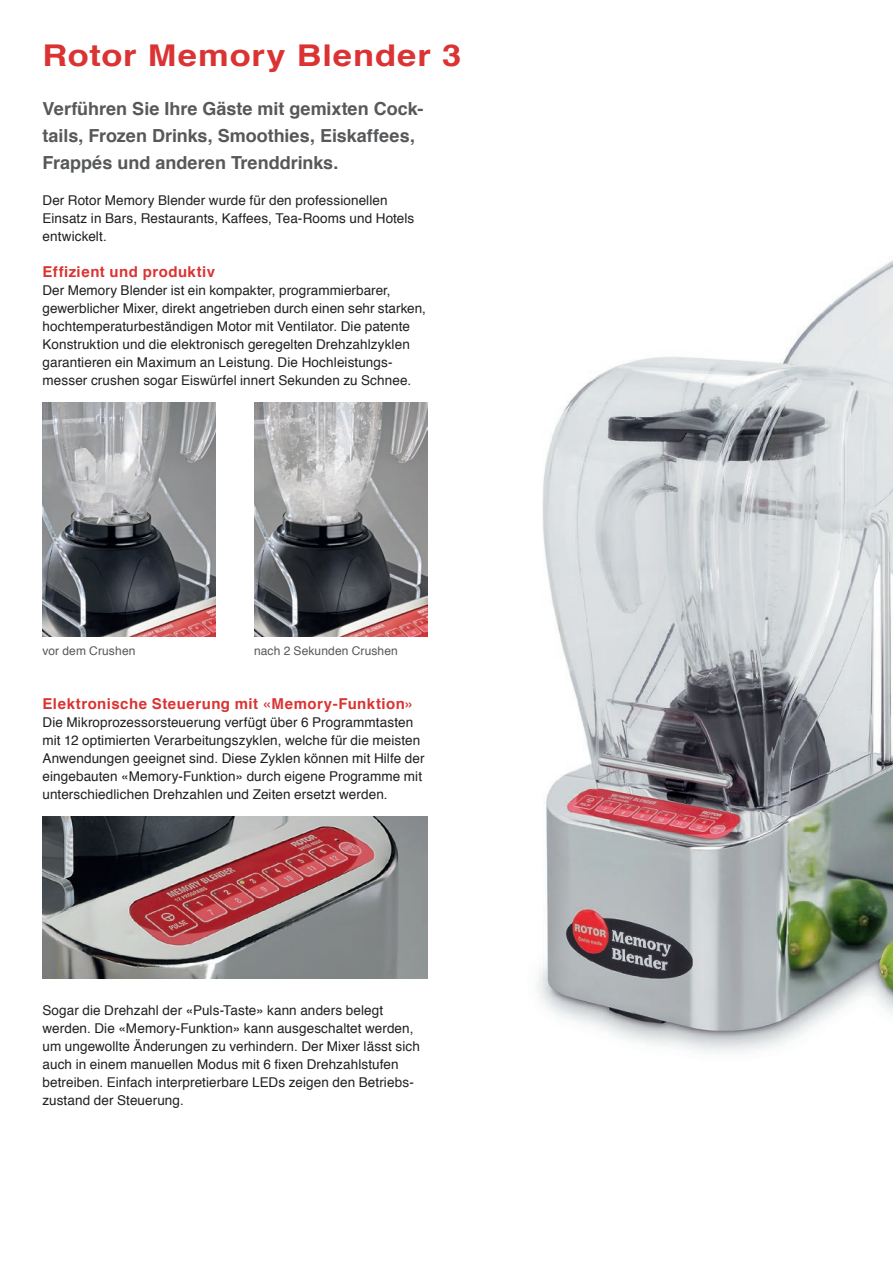
<style>
.page{position:relative;width:893px;height:1263px;background:#fff}
.page>*{position:absolute;margin:0;border:0;box-sizing:border-box;transform-origin:0 0}
.t1{font:700 30px "Helvetica";letter-spacing:.02em;color:#db3333;scale:1.15 1}
.t2{font:700 18px/27px "Helvetica";color:#57585a}
.t3{font:700 15px "Helvetica";letter-spacing:.03em;color:#db3333}
.t4{font:13.5px/18px "Helvetica";letter-spacing:.005em;color:#231f20}
.t5{font:12px "Helvetica";letter-spacing:.01em;color:#57585a}
</style>
<div class="page">
<img style="left:254px;top:403px;width:173px;height:234px">
<img style="left:43px;top:403px;width:173px;height:234px">
<img style="left:43px;top:817px;width:384px;height:162px">
<img style="left:537px;top:260px;width:356px;height:793px">
<h1 class="t1" style="left:43px;top:31px;width:366px">Rotor Memory Blender 3</h1>
<h2 class="t2" style="left:43px;top:95px;width:382px">Verführen Sie Ihre Gäste mit gemixten Cock&shy;tails, Frozen Drinks, Smoothies, Eiskaffees,<br>Frappés und anderen Trenddrinks.</h2>
<p class="t4" style="left:43px;top:191px;width:373px">Der Rotor Memory Blender wurde für den professionellen<br>Einsatz in Bars, Restaurants, Kaffees, Tea-Rooms und Hotels entwickelt.</p>
<p class="t3" style="left:43px;top:259px;width:174px">Effizient und produktiv</p>
<p class="t4" style="left:43px;top:281px;width:385px">Der Memory Blender ist ein kompakter, programmierbarer, gewerblicher Mixer, direkt angetrieben durch einen sehr starken, hochtemperaturbeständigen Motor mit Ventilator. Die patente Konstruktion und die elektronisch geregelten Drehzahlzyklen garantieren ein Maximum an Leistung. Die Hochleistungs&shy;messer crushen sogar Eiswürfel innert Sekunden zu Schnee.</p>
<p class="t5" style="left:43px;top:641px;width:94px">vor dem Crushen</p>
<p class="t5" style="left:254px;top:641px;width:145px">nach 2 Sekunden Crushen</p>
<p class="t3" style="left:43px;top:691px;width:373px">Elektronische Steuerung mit «Memory-Funktion»</p>
<p class="t4" style="left:43px;top:713px;width:383px">Die Mikroprozessorsteuerung verfügt über 6 Programmtasten mit 12 optimierten Verarbeitungszyklen, welche für die meisten Anwendungen geeignet sind. Diese Zyklen können mit Hilfe der eingebauten «Memory-Funktion» durch eigene Programme mit unterschiedlichen Drehzahlen und Zeiten ersetzt werden.</p>
<p class="t4" style="left:43px;top:1001px;width:379px">Sogar die Drehzahl der «Puls-Taste» kann anders belegt werden. Die «Memory-Funktion» kann ausgeschaltet werden, um ungewollte Änderungen zu verhindern. Der Mixer lässt sich auch in einem manuellen Modus mit 6 fixen Drehzahlstufen betreiben. Einfach interpretierbare LEDs zeigen den Betriebs&shy;zustand der Steuerung.</p>
</div>
